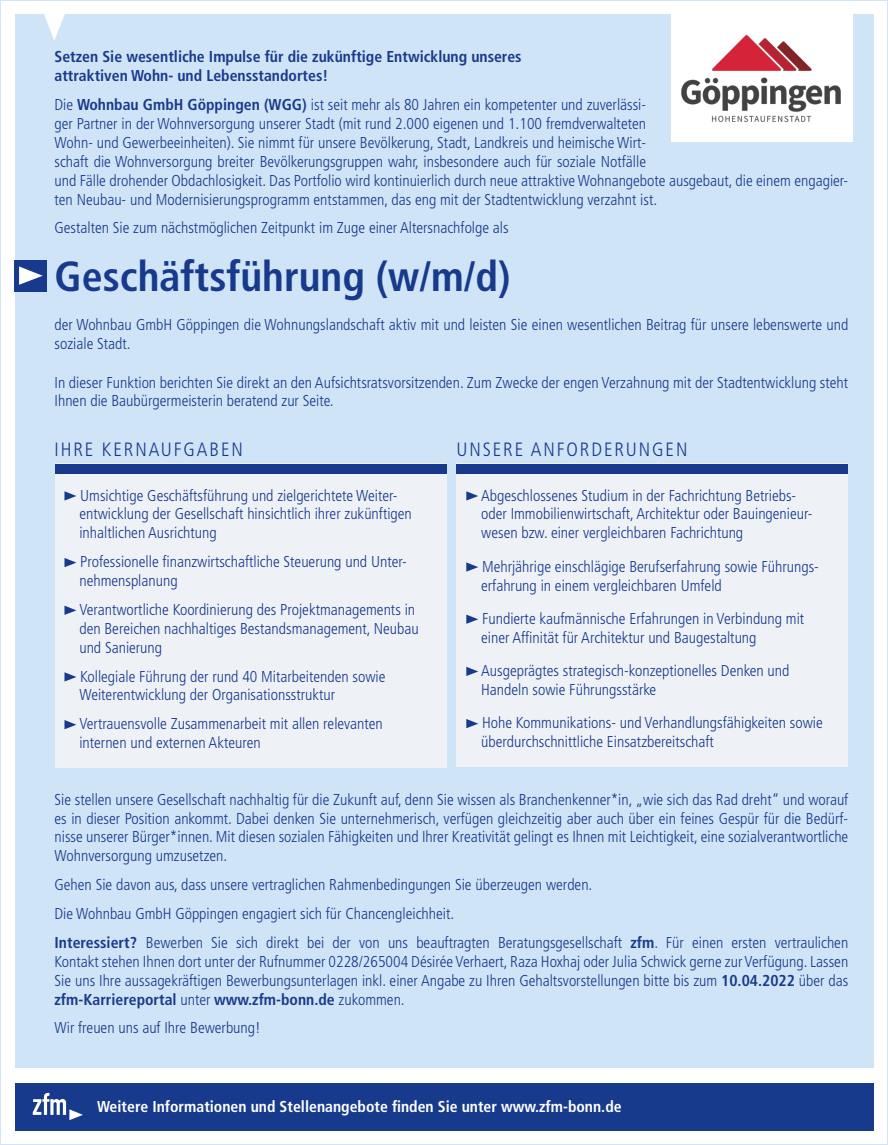
<style>
.page{position:relative;width:888px;height:1145px;background:#fff}
.page>*{position:absolute;margin:0;border:0;box-sizing:border-box;transform-origin:0 0}
.t1{font:700 condensed 42px "Frutiger LT Std";color:#183a8c}
.t2{font:300 condensed 19.25px "Frutiger LT Std";letter-spacing:.1em;color:#183a8c}
.t3{font:300 condensed 15.75px/18.9px "Frutiger LT Std";color:#183a8c}
.t4{font:700 condensed 15.75px/18.9px "Frutiger LT Std";color:#183a8c}
.t5{font:700 condensed 15.75px "Frutiger LT Std";color:#fff}
.s1{font-weight:700}
</style>
<div class="page">
<div style="left:15px;top:15px;width:858px;height:1053px;background:#d0e4f7"></div>
<svg style="left:39px;top:14px;width:31px;height:27px"></svg>
<div style="left:15px;top:260px;width:32px;height:31px;background:#183a8c"></div>
<svg style="left:19px;top:266px;width:24px;height:19px"></svg>
<div style="left:55px;top:464px;width:391px;height:304px;background:#eef2f7"></div>
<svg style="left:64px;top:491px;width:12px;height:10px"></svg>
<svg style="left:64px;top:558px;width:12px;height:9px"></svg>
<svg style="left:64px;top:606px;width:12px;height:9px"></svg>
<svg style="left:64px;top:672px;width:12px;height:9px"></svg>
<svg style="left:64px;top:720px;width:12px;height:9px"></svg>
<div style="left:55px;top:464px;width:391px;height:10px;background:#183a8c"></div>
<div style="left:456px;top:464px;width:392px;height:303px;background:#eef2f7"></div>
<svg style="left:466px;top:491px;width:12px;height:10px"></svg>
<svg style="left:466px;top:562px;width:12px;height:10px"></svg>
<svg style="left:466px;top:615px;width:12px;height:9px"></svg>
<svg style="left:466px;top:667px;width:12px;height:9px"></svg>
<svg style="left:466px;top:719px;width:12px;height:9px"></svg>
<div style="left:456px;top:464px;width:392px;height:10px;background:#183a8c"></div>
<div style="left:15px;top:1083px;width:858px;height:47px;background:#183a8c"></div>
<svg style="left:33px;top:1093px;width:50px;height:27px"></svg>
<div style="left:671px;top:7px;width:182px;height:135px;background:#fff"></div>
<img style="left:681px;top:34px;width:160px;height:89px">
<p class="t4" style="left:55px;top:48px;width:469px">Setzen Sie wesentliche Impulse für die zukünftige Entwicklung unseres attraktiven Wohn- und Lebensstandortes!</p>
<p class="t3" style="left:55px;top:95px;width:795px">Die <span class="s1">Wohnbau GmbH Göppingen (WGG)</span> ist seit mehr als 80 Jahren ein kompetenter und zuverlässi-<br>ger Partner in der Wohnversorgung unserer Stadt (mit rund 2.000 eigenen und 1.100 fremdverwalteten<br>Wohn- und Gewerbeeinheiten). Sie nimmt für unsere Bevölkerung, Stadt, Landkreis und heimische Wirt-<br>schaft die Wohnversorgung breiter Bevölkerungsgruppen wahr, insbesondere auch für soziale Notfälle<br>und Fälle drohender Obdachlosigkeit. Das Portfolio wird kontinuierlich durch neue attraktive Wohnangebote ausgebaut, die einem engagier&shy;ten Neubau- und Modernisierungsprogramm entstammen, das eng mit der Stadtentwicklung verzahnt ist.</p>
<p class="t3" style="left:55px;top:219px;width:456px">Gestalten Sie zum nächstmöglichen Zeitpunkt im Zuge einer Altersnachfolge als</p>
<p class="t1" style="left:55px;top:252px;width:457px">Geschäftsführung (w/m/d)</p>
<p class="t3" style="left:55px;top:315px;width:795px">der Wohnbau GmbH Göppingen die Wohnungslandschaft aktiv mit und leisten Sie einen wesentlichen Beitrag für unsere lebenswerte und soziale Stadt.</p>
<p class="t3" style="left:55px;top:373px;width:795px">In dieser Funktion berichten Sie direkt an den Aufsichtsratsvorsitzenden. Zum Zwecke der engen Verzahnung mit der Stadtentwicklung steht<br>Ihnen die Baubürgermeisterin beratend zur Seite.</p>
<p class="t2" style="left:55px;top:438px;width:190px">IHRE KERNAUFGABEN</p>
<p class="t3" style="left:79px;top:486px;width:334px">Umsichtige Geschäftsführung und zielgerichtete Weiter&shy;entwicklung der Gesellschaft hinsichtlich ihrer zukünftigen inhaltlichen Ausrichtung</p>
<p class="t3" style="left:79px;top:552px;width:329px">Professionelle finanzwirtschaftliche Steuerung und Unter&shy;nehmensplanung</p>
<p class="t3" style="left:79px;top:600px;width:341px">Verantwortliche Koordinierung des Projektmanagements in den Bereichen nachhaltiges Bestandsmanagement, Neubau und Sanierung</p>
<p class="t3" style="left:79px;top:667px;width:308px">Kollegiale Führung der rund 40 Mitarbeitenden sowie<br>Weiterentwicklung der Organisationsstruktur</p>
<p class="t3" style="left:79px;top:715px;width:305px">Vertrauensvolle Zusammenarbeit mit allen relevanten internen und externen Akteuren</p>
<p class="t2" style="left:456px;top:438px;width:233px">UNSERE ANFORDERUNGEN</p>
<p class="t3" style="left:481px;top:486px;width:333px">Abgeschlossenes Studium in der Fachrichtung Betriebs&shy;oder Immobilienwirtschaft, Architektur oder Bauingenieur&shy;wesen bzw. einer vergleichbaren Fachrichtung</p>
<p class="t3" style="left:481px;top:557px;width:339px">Mehrjährige einschlägige Berufserfahrung sowie Führungs&shy;erfahrung in einem vergleichbaren Umfeld</p>
<p class="t3" style="left:481px;top:609px;width:325px">Fundierte kaufmännische Erfahrungen in Verbindung mit einer Affinität für Architektur und Baugestaltung</p>
<p class="t3" style="left:481px;top:661px;width:310px">Ausgeprägtes strategisch-konzeptionelles Denken und<br>Handeln sowie Führungsstärke</p>
<p class="t3" style="left:481px;top:713px;width:343px">Hohe Kommunikations- und Verhandlungsfähigkeiten sowie überdurchschnittliche Einsatzbereitschaft</p>
<p class="t3" style="left:55px;top:790px;width:795px;text-align:justify">Sie stellen unsere Gesellschaft nachhaltig für die Zukunft auf, denn Sie wissen als Branchenkenner*in, „wie sich das Rad dreht“ und worauf es in dieser Position ankommt. Dabei denken Sie unternehmerisch, verfügen gleichzeitig aber auch über ein feines Gespür für die Bedürf&shy;nisse unserer Bürger*innen. Mit diesen sozialen Fähigkeiten und Ihrer Kreativität gelingt es Ihnen mit Leichtigkeit, eine sozialverantwortliche Wohnversorgung umzusetzen.</p>
<p class="t3" style="left:55px;top:875px;width:539px">Gehen Sie davon aus, dass unsere vertraglichen Rahmenbedingungen Sie überzeugen werden.</p>
<p class="t3" style="left:55px;top:904px;width:401px">Die Wohnbau GmbH Göppingen engagiert sich für Chancengleichheit.</p>
<p class="t3" style="left:55px;top:933px;width:795px;text-align:justify"><span class="s1">Interessiert?</span> Bewerben Sie sich direkt bei der von uns beauftragten Beratungsgesellschaft <span class="s1">zfm</span>. Für einen ersten vertraulichen Kontakt stehen Ihnen dort unter der Rufnummer 0228/265004 Désirée Verhaert, Raza Hoxhaj oder Julia Schwick gerne zur Verfügung. Lassen Sie uns Ihre aussagekräftigen Bewerbungsunterlagen inkl. einer Angabe zu Ihren Gehaltsvorstellungen bitte bis zum <span class="s1">10.04.2022</span> über das <span class="s1">zfm-Karriereportal</span> unter <span class="s1">www.zfm-bonn.de</span> zukommen.</p>
<p class="t3" style="left:55px;top:1019px;width:208px">Wir freuen uns auf Ihre Bewerbung!</p>
<p class="t5" style="left:97px;top:1097px;width:526px">Weitere Informationen und Stellenangebote finden Sie unter www.zfm-bonn.de</p>
</div>
